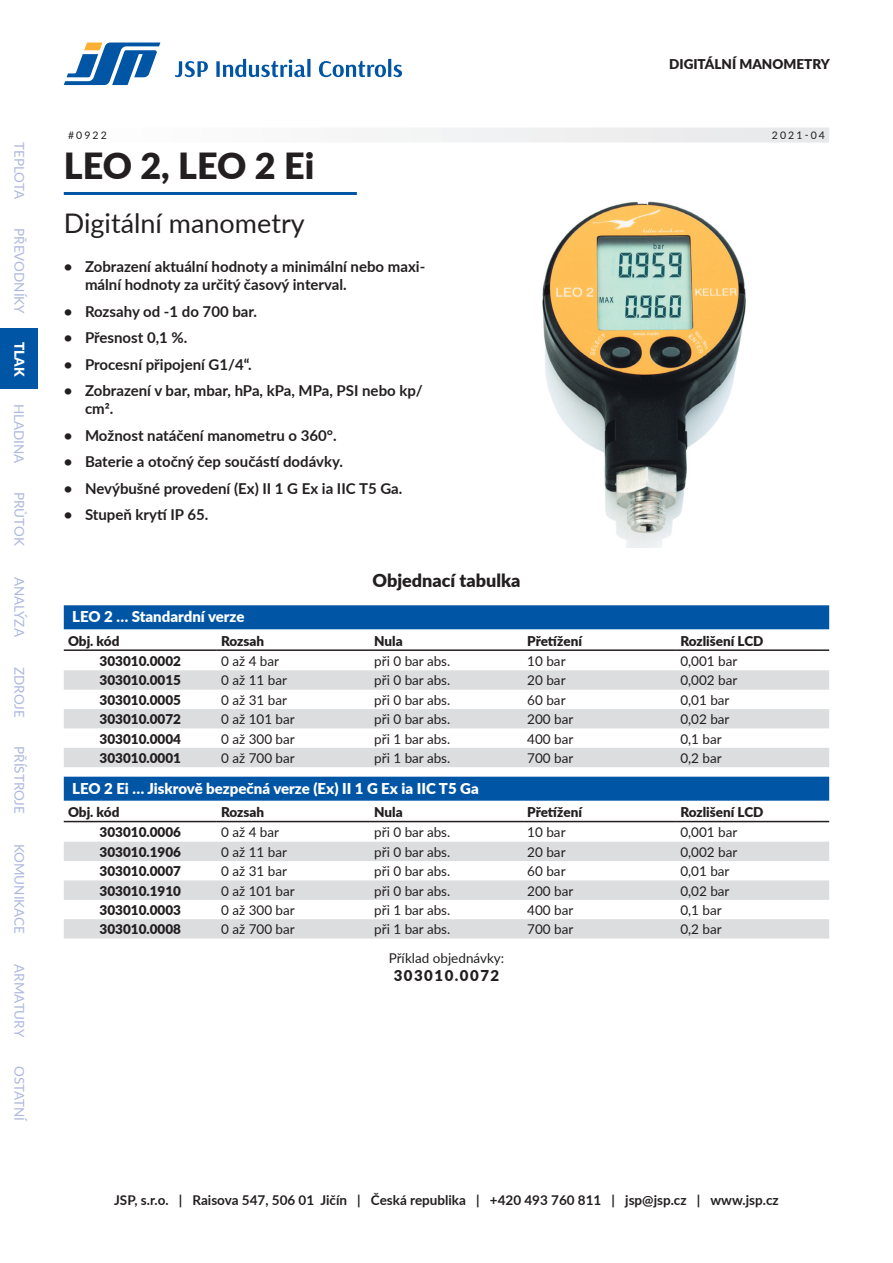
<style>
.page{position:relative;width:893px;height:1263px;background:#fff}
.page>*{position:absolute;margin:0;border:0;box-sizing:border-box;transform-origin:0 0}
.Produkt{font:900 36px "Lato";color:#231f20}
.Popis_produktu{font:27px "Lato";color:#231f20}
.Nadpis_1{font:900 18px "Lato";color:#231f20}
.t1{font:700 15px/18px "Lato";color:#231f20}
.Sekce{font:900 15px "Lato";color:#fff}
.Příklad_objednávky{font:900 15px "Lato";letter-spacing:.1em;color:#231f20}
.Základ{font:13.5px "Lato";color:#231f20}
.Kód{font:900 13.5px "Lato";color:#231f20}
.t2{font:700 13.5px "Lato";color:#231f20}
.Záklaví{font:900 13.5px "Lato";color:#231f20}
.t3{font:13.5px "Lato";color:#adb8dc}
.Příklad_objednávky-2{font:13.5px "Lato";color:#231f20}
.t4{font:900 13.5px "Lato";color:#fff}
.Meta{font:10.5px "Lato";letter-spacing:.2em;color:#231f20}
</style>
<div class="page">
<svg style="left:64px;top:43px;width:96px;height:42px"></svg>
<svg style="left:175px;top:59px;width:227px;height:18px"></svg>
<div style="left:0;top:328px;width:38px;height:61px;background:#0155a5"></div>
<div style="left:64px;top:128px;width:765px;height:15px;background:#f2f3f4"></div>
<hr style="left:64px;top:192px;width:293px;height:3px;background:#0155a5">
<img style="left:542px;top:201px;width:204px;height:346px">
<div style="left:64px;top:605px;width:765px;height:24px;background:#0155a5"></div>
<div style="left:64px;top:777px;width:765px;height:24px;background:#0155a5"></div>
<svg style="left:64px;top:670px;width:765px;height:97px;fill:#dcdddf"></svg>
<hr style="left:64px;top:649px;width:153px;height:2px;background:#231f20">
<hr style="left:217px;top:649px;width:153px;height:2px;background:#231f20">
<hr style="left:370px;top:649px;width:153px;height:2px;background:#231f20">
<hr style="left:523px;top:649px;width:153px;height:2px;background:#231f20">
<hr style="left:676px;top:649px;width:153px;height:2px;background:#231f20">
<svg style="left:64px;top:842px;width:765px;height:96px;fill:#dcdddf"></svg>
<hr style="left:64px;top:821px;width:153px;height:1px;background:#231f20">
<hr style="left:217px;top:821px;width:153px;height:1px;background:#231f20">
<hr style="left:370px;top:821px;width:153px;height:1px;background:#231f20">
<hr style="left:523px;top:821px;width:153px;height:1px;background:#231f20">
<hr style="left:676px;top:821px;width:153px;height:1px;background:#231f20">
<p class="t3" style="left:29px;top:142px;width:58px;rotate:90deg">TEPLOTA</p>
<p class="t3" style="left:29px;top:228px;width:87px;rotate:90deg">PŘEVODNÍKY</p>
<p class="t4" style="left:30px;top:342px;width:36px;rotate:90deg">TLAK</p>
<p class="t3" style="left:29px;top:404px;width:61px;rotate:90deg">HLADINA</p>
<p class="t3" style="left:29px;top:492px;width:55px;rotate:90deg">PRŮTOK</p>
<p class="t3" style="left:29px;top:577px;width:61px;rotate:90deg">ANALÝZA</p>
<p class="t3" style="left:29px;top:667px;width:52px;rotate:90deg">ZDROJE</p>
<p class="t3" style="left:29px;top:746px;width:69px;rotate:90deg">PŘÍSTROJE</p>
<p class="t3" style="left:29px;top:844px;width:92px;rotate:90deg">KOMUNIKACE</p>
<p class="t3" style="left:29px;top:964px;width:74px;rotate:90deg">ARMATURY</p>
<p class="t3" style="left:29px;top:1066px;width:58px;rotate:90deg">OSTATNÍ</p>
<p class="Záklaví" style="left:669px;top:54px;width:19px">Digitální</p>
<p class="Záklaví" style="left:739px;top:54px;width:11px">manometry</p>
<p class="Meta" style="left:68px;top:128px;width:40px">#0922</p>
<p class="Meta" style="left:772px;top:128px;width:55px">2021-04</p>
<p class="Produkt" style="left:64px;top:139px;width:252px">LEO 2, LEO 2 Ei</p>
<p class="Popis_produktu" style="left:64px;top:204px;width:242px">Digitální manometry</p>
<p class="t1" style="left:85px;top:257px;width:342px;text-indent:-21px">• Zobrazení aktuální hodnoty a minimální nebo maxi&shy;mální hodnoty za určitý časový interval.</p>
<p class="t1" style="left:64px;top:302px;width:195px">• Rozsahy od -1 do 700 bar.</p>
<p class="t1" style="left:64px;top:328px;width:125px">• Přesnost 0,1 %.</p>
<p class="t1" style="left:64px;top:355px;width:189px">• Procesní připojení G1/4“.</p>
<p class="t1" style="left:85px;top:381px;width:339px;text-indent:-21px">• Zobrazení v bar, mbar, hPa, kPa, M Pa, PSI nebo kp/ cm2.</p>
<p class="t1" style="left:64px;top:426px;width:274px">• Možnost natáčení manometru o 360°.</p>
<p class="t1" style="left:64px;top:452px;width:281px">• Baterie a otočný čep součástí dodávky.</p>
<p class="t1" style="left:64px;top:479px;width:340px">• Nevýbušné provedení (Ex) II 1 G Ex ia IIC T5 Ga.</p>
<p class="t1" style="left:64px;top:505px;width:146px">• Stupeň krytí IP 65.</p>
<p class="Nadpis_1" style="left:373px;top:567px;width:149px">Objednací tabulka</p>
<p class="Sekce" style="left:72px;top:605px;width:174px">LEO 2 … Standardní verze</p>
<p class="Záklaví" style="left:68px;top:631px;width:53px">Obj. kód</p>
<p class="Záklaví" style="left:221px;top:631px;width:45px">Rozsah</p>
<p class="Záklaví" style="left:374px;top:631px;width:30px">Nula</p>
<p class="Záklaví" style="left:527px;top:631px;width:56px">Přetížení</p>
<p class="Záklaví" style="left:680px;top:631px;width:85px">Rozlišení LCD</p>
<p class="Kód" style="left:100px;top:651px;width:83px">303010.0002</p>
<p class="Základ" style="left:221px;top:651px;width:60px">0 až 4 bar</p>
<p class="Základ" style="left:374px;top:651px;width:78px">při 0 bar abs.</p>
<p class="Základ" style="left:527px;top:651px;width:40px">10 bar</p>
<p class="Základ" style="left:680px;top:651px;width:59px">0,001 bar</p>
<p class="Kód" style="left:100px;top:670px;width:83px">303010.0015</p>
<p class="Základ" style="left:221px;top:671px;width:67px">0 až 11 bar</p>
<p class="Základ" style="left:374px;top:671px;width:78px">při 0 bar abs.</p>
<p class="Základ" style="left:527px;top:671px;width:40px">20 bar</p>
<p class="Základ" style="left:680px;top:671px;width:59px">0,002 bar</p>
<p class="Kód" style="left:100px;top:690px;width:83px">303010.0005</p>
<p class="Základ" style="left:221px;top:690px;width:67px">0 až 31 bar</p>
<p class="Základ" style="left:374px;top:690px;width:78px">při 0 bar abs.</p>
<p class="Základ" style="left:527px;top:690px;width:40px">60 bar</p>
<p class="Základ" style="left:680px;top:690px;width:51px">0,01 bar</p>
<p class="Kód" style="left:100px;top:709px;width:83px">303010.0072</p>
<p class="Základ" style="left:221px;top:710px;width:75px">0 až 101 bar</p>
<p class="Základ" style="left:374px;top:710px;width:78px">při 0 bar abs.</p>
<p class="Základ" style="left:527px;top:710px;width:48px">200 bar</p>
<p class="Základ" style="left:680px;top:710px;width:51px">0,02 bar</p>
<p class="Kód" style="left:100px;top:728px;width:83px">303010.0004</p>
<p class="Základ" style="left:221px;top:729px;width:75px">0 až 300 bar</p>
<p class="Základ" style="left:374px;top:729px;width:78px">při 1 bar abs.</p>
<p class="Základ" style="left:527px;top:729px;width:48px">400 bar</p>
<p class="Základ" style="left:680px;top:729px;width:43px">0,1 bar</p>
<p class="Kód" style="left:100px;top:748px;width:83px">303010.0001</p>
<p class="Základ" style="left:221px;top:748px;width:75px">0 až 700 bar</p>
<p class="Základ" style="left:374px;top:748px;width:78px">při 1 bar abs.</p>
<p class="Základ" style="left:527px;top:748px;width:48px">700 bar</p>
<p class="Základ" style="left:680px;top:748px;width:43px">0,2 bar</p>
<p class="Sekce" style="left:72px;top:777px;width:408px">LEO 2 Ei … Jiskrově bezpečná verze (Ex) II 1 G Ex ia IIC T5 Ga</p>
<p class="Záklaví" style="left:68px;top:802px;width:53px">Obj. kód</p>
<p class="Záklaví" style="left:221px;top:802px;width:45px">Rozsah</p>
<p class="Záklaví" style="left:374px;top:802px;width:30px">Nula</p>
<p class="Záklaví" style="left:527px;top:802px;width:56px">Přetížení</p>
<p class="Záklaví" style="left:680px;top:802px;width:85px">Rozlišení LCD</p>
<p class="Kód" style="left:100px;top:822px;width:83px">303010.0006</p>
<p class="Základ" style="left:221px;top:823px;width:60px">0 až 4 bar</p>
<p class="Základ" style="left:374px;top:823px;width:78px">při 0 bar abs.</p>
<p class="Základ" style="left:527px;top:823px;width:40px">10 bar</p>
<p class="Základ" style="left:680px;top:823px;width:59px">0,001 bar</p>
<p class="Kód" style="left:100px;top:842px;width:83px">303010.1906</p>
<p class="Základ" style="left:221px;top:842px;width:67px">0 až 11 bar</p>
<p class="Základ" style="left:374px;top:842px;width:78px">při 0 bar abs.</p>
<p class="Základ" style="left:527px;top:842px;width:40px">20 bar</p>
<p class="Základ" style="left:680px;top:842px;width:59px">0,002 bar</p>
<p class="Kód" style="left:100px;top:861px;width:83px">303010.0007</p>
<p class="Základ" style="left:221px;top:862px;width:67px">0 až 31 bar</p>
<p class="Základ" style="left:374px;top:862px;width:78px">při 0 bar abs.</p>
<p class="Základ" style="left:527px;top:862px;width:40px">60 bar</p>
<p class="Základ" style="left:680px;top:862px;width:51px">0,01 bar</p>
<p class="Kód" style="left:100px;top:880px;width:83px">303010.1910</p>
<p class="Základ" style="left:221px;top:881px;width:75px">0 až 101 bar</p>
<p class="Základ" style="left:374px;top:881px;width:78px">při 0 bar abs.</p>
<p class="Základ" style="left:527px;top:881px;width:48px">200 bar</p>
<p class="Základ" style="left:680px;top:881px;width:51px">0,02 bar</p>
<p class="Kód" style="left:100px;top:900px;width:83px">303010.0003</p>
<p class="Základ" style="left:221px;top:900px;width:75px">0 až 300 bar</p>
<p class="Základ" style="left:374px;top:900px;width:78px">při 1 bar abs.</p>
<p class="Základ" style="left:527px;top:900px;width:48px">400 bar</p>
<p class="Základ" style="left:680px;top:900px;width:43px">0,1 bar</p>
<p class="Kód" style="left:100px;top:919px;width:83px">303010.0008</p>
<p class="Základ" style="left:221px;top:920px;width:75px">0 až 700 bar</p>
<p class="Základ" style="left:374px;top:920px;width:78px">při 1 bar abs.</p>
<p class="Základ" style="left:527px;top:920px;width:48px">700 bar</p>
<p class="Základ" style="left:680px;top:920px;width:43px">0,2 bar</p>
<p class="Příklad_objednávky-2" style="left:389px;top:949px;width:117px">Příklad objednávky:</p>
<p class="Příklad_objednávky" style="left:394px;top:964px;width:107px">303010.0072</p>
<p class="t2" style="left:64px;top:1190px;width:159px">198 | Snímače tlaku</p>
<p class="t2" style="left:621px;top:1190px;width:210px">Objednávkový katalog 2021</p>
<p class="t2" style="left:114px;top:1190px;width:666px">JSP, s.r.o. | Raisova 547, 506 01 Jičín | Česká republika | +420 493 760 811 | jsp@jsp.cz | www.jsp.cz</p>
</div>
